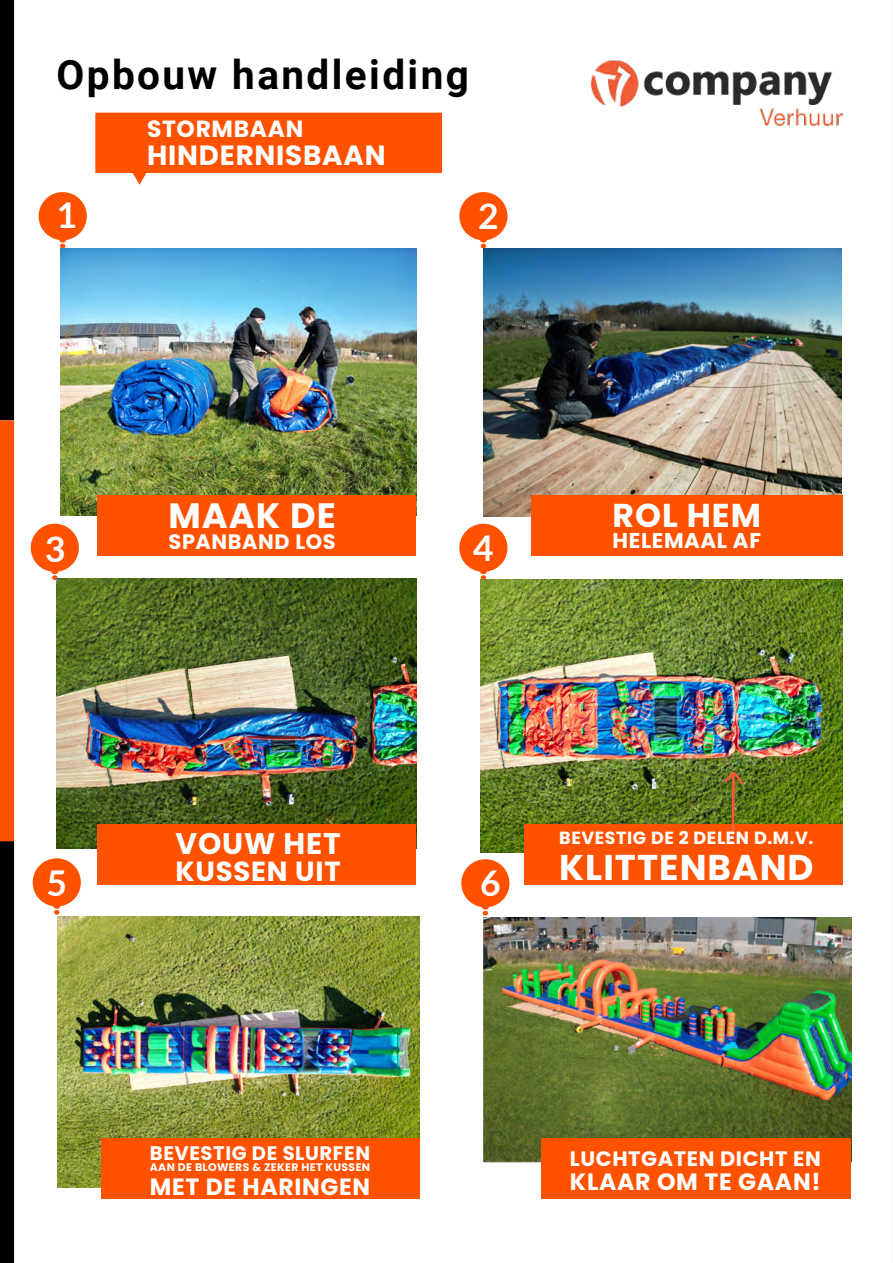
<style>
.page{position:relative;width:893px;height:1263px;background:#fff}
.page>*{position:absolute;margin:0;border:0;box-sizing:border-box;transform-origin:0 0}
.t1{font:700 40.5px "Roboto";letter-spacing:.06em;color:#000}
.t2{font:700 35.7px "Poppins";letter-spacing:.03em;color:#fff}
.t3{font:700 35.55px "Lato";color:#fff}
.t4{font:700 35.25px "Poppins";letter-spacing:.03em;color:#fff}
.t5{font:700 33px "Poppins";letter-spacing:.03em;color:#fff}
.t6{font:700 29.85px "Poppins";letter-spacing:.03em;color:#fff}
.t7{font:700 27.75px "Poppins";letter-spacing:.03em;color:#fff}
.t8{font:700 27.6px "Poppins";letter-spacing:.03em;color:#fff}
.t9{font:700 23.7px "Poppins";letter-spacing:.03em;color:#fff}
.t10{font:700 23.55px "Poppins";letter-spacing:.03em;color:#fff}
.t11{font:700 23.4px "Poppins";letter-spacing:.03em;color:#fff}
.t12{font:700 21.3px "Poppins";letter-spacing:.03em;color:#fff}
.t13{font:700 20.85px "Poppins";letter-spacing:.03em;color:#fff}
.t14{font:700 19.65px "Poppins";letter-spacing:.03em;color:#fff}
.t15{font:700 17.55px "Poppins";letter-spacing:.03em;color:#fff}
.t16{font:700 10.95px "Poppins";letter-spacing:.03em;color:#fff}
</style>
<div class="page">
<img style="left:14px;top:0;width:879px;height:1263px">
<svg style="left:93px;top:111px;width:351px;height:77px"></svg>
<img style="left:483px;top:917px;width:368px;height:246px">
<svg style="left:461px;top:858px;width:48px;height:57px"></svg>
<img style="left:591px;top:60px;width:252px;height:65px">
<svg style="left:39px;top:191px;width:48px;height:57px"></svg>
<img style="left:480px;top:580px;width:363px;height:272px">
<svg style="left:459px;top:523px;width:48px;height:57px"></svg>
<svg style="left:459px;top:191px;width:48px;height:57px"></svg>
<img style="left:484px;top:248px;width:357px;height:268px">
<img style="left:58px;top:916px;width:362px;height:271px">
<svg style="left:33px;top:857px;width:48px;height:58px"></svg>
<img style="left:57px;top:579px;width:359px;height:269px">
<svg style="left:31px;top:523px;width:48px;height:57px"></svg>
<div style="left:0;top:0;width:14px;height:420px;background:#000"></div>
<img style="left:61px;top:248px;width:356px;height:267px">
<div style="left:0;top:420px;width:14px;height:423px;background:#ff5200"></div>
<div style="left:0;top:841px;width:14px;height:422px;background:#000"></div>
<div style="left:97px;top:495px;width:319px;height:61px;background:#ff5200"></div>
<div style="left:531px;top:495px;width:312px;height:61px;background:#ff5200"></div>
<div style="left:101px;top:1138px;width:319px;height:60px;background:#ff5200"></div>
<div style="left:524px;top:824px;width:319px;height:61px;background:#ff5200"></div>
<div style="left:541px;top:1138px;width:309px;height:60px;background:#ff5200"></div>
<div style="left:97px;top:824px;width:319px;height:61px;background:#ff5200"></div>
<img style="left:724px;top:772px;width:18px;height:69px">
<h1 class="t1" style="left:57px;top:46px;width:414px">Opbouw handleiding</h1>
<p class="t11" style="left:147px;top:115px;width:158px">STORMBAAN</p>
<h3 class="t7" style="left:147px;top:139px;width:240px">HINDERNISBAAN</h3>
<h3 class="t3" style="left:57px;top:189px;width:22px">1</h3>
<h3 class="t3" style="left:478px;top:190px;width:22px">2</h3>
<h3 class="t3" style="left:45px;top:523px;width:22px">3</h3>
<h3 class="t4" style="left:169px;top:495px;width:169px">MAAK DE</h3>
<p class="t13" style="left:169px;top:530px;width:169px">SPANBAND LOS</p>
<h3 class="t3" style="left:473px;top:521px;width:22px">4</h3>
<h3 class="t5" style="left:613px;top:496px;width:150px">ROL HEM</h3>
<p class="t12" style="left:613px;top:528px;width:150px">HELEMAAL AF</p>
<h3 class="t3" style="left:46px;top:857px;width:22px">5</h3>
<h3 class="t6" style="left:175px;top:826px;width:167px">VOUW HET</h3>
<h3 class="t8" style="left:175px;top:855px;width:167px">KUSSEN UIT</h3>
<p class="t14" style="left:150px;top:1142px;width:222px">BEVESTIG DE SLURFEN</p>
<p class="t16" style="left:150px;top:1161px;width:222px">AAN DE BLOWERS &amp; ZEKER HET KUSSEN</p>
<p class="t10" style="left:150px;top:1172px;width:222px">MET DE HARINGEN</p>
<h3 class="t3" style="left:480px;top:857px;width:22px">6</h3>
<p class="t15" style="left:559px;top:827px;width:256px">BEVESTIG DE 2 DELEN D.M.V.</p>
<h2 class="t2" style="left:559px;top:846px;width:256px">KLITTENBAND</h2>
<p class="t13" style="left:570px;top:1147px;width:252px">LUCHTGATEN DICHT EN</p>
<p class="t9" style="left:570px;top:1168px;width:252px">KLAAR OM TE GAAN!</p>
</div>
